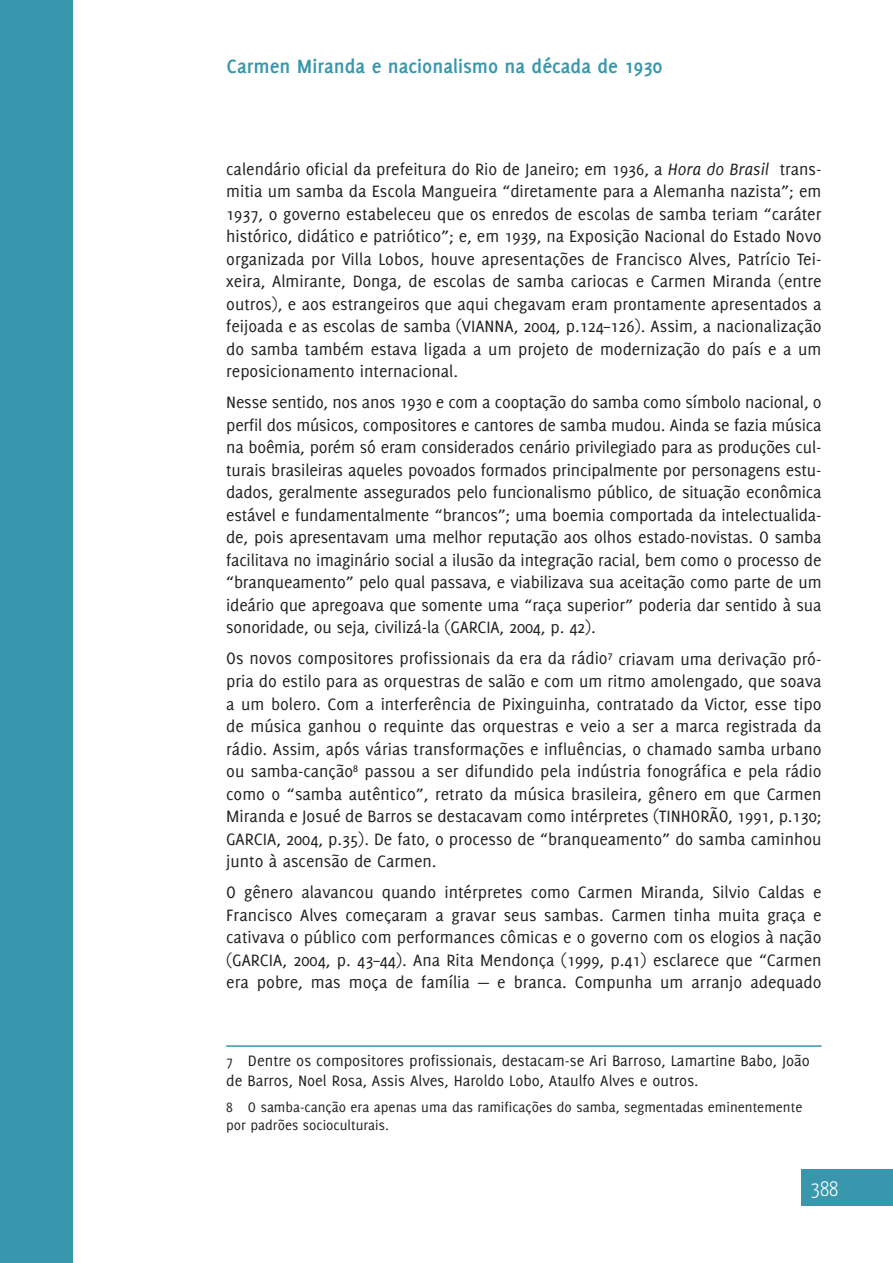
<style>
.page{position:relative;width:893px;height:1263px;background:#fff}
.page>*{position:absolute;margin:0;border:0;box-sizing:border-box;transform-origin:0 0}
.t1{font:700 21px "Delicious";color:#3897ac}
.t2{font:300 21px "Yanone Kaffeesatz";color:#fff}
.t3{font:18px/22.5px "Delicious";color:#231f20;text-align:justify}
.t4{font:16.5px/19.8px "Delicious";color:#231f20}
.t5{font:15px/18px "Delicious";color:#231f20}
.s1{font-style:italic}
.s2{font-size:15px}
</style>
<div class="page">
<div style="left:0;top:0;width:72px;height:1263px;background:#3897ac"></div>
<div style="left:802px;top:1170px;width:91px;height:36px;background:#3897ac"></div>
<hr style="left:226px;top:1045px;width:595px;height:2px;background:#3897ac">
<p class="t1" style="left:227px;top:54px;width:437px">Carmen Miranda e nacionalismo na década de 1930</p>
<p class="t3" style="left:226px;top:158px;width:597px">calendário oficial da prefeitura do Rio de Janeiro; em 1936, a <span class="s1">Hora do Brasil</span> trans&shy;mitia um samba da Escola Mangueira “diretamente para a Alemanha nazista”; em 1937, o governo estabeleceu que os enredos de escolas de samba teriam “caráter histórico, didático e patriótico”; e, em 1939, na Exposição Nacional do Estado Novo organizada por Villa Lobos, houve apresentações de Francisco Alves, Patrício Tei&shy;xeira, Almirante, Donga, de escolas de samba cariocas e Carmen Miranda (entre outros), e aos estrangeiros que aqui chegavam eram prontamente apresentados a feijoada e as escolas de samba (VIANNA, 2004, p.124–126). Assim, a nacionalização do samba também estava ligada a um projeto de modernização do país e a um reposicionamento internacional.</p>
<p class="t3" style="left:226px;top:391px;width:597px">Nesse sentido, nos anos 1930 e com a cooptação do samba como símbolo nacional, o perfil dos músicos, compositores e cantores de samba mudou. Ainda se fazia música na boêmia, porém só eram considerados cenário privilegiado para as produções cul&shy;turais brasileiras aqueles povoados formados principalmente por personagens estu&shy;dados, geralmente assegurados pelo funcionalismo público, de situação econômica estável e fundamentalmente “brancos”; uma boemia comportada da intelectualida&shy;de, pois apresentavam uma melhor reputação aos olhos estado-novistas. O samba facilitava no imaginário social a ilusão da integração racial, bem como o processo de “branqueamento” pelo qual passava, e viabilizava sua aceitação como parte de um ideário que apregoava que somente uma “raça superior” poderia dar sentido à sua sonoridade, ou seja, civilizá-la (GARCIA, 2004, p. 42).</p>
<p class="t3" style="left:226px;top:647px;width:597px">Os novos compositores profissionais da era da rádio<sup>7</sup> criavam uma derivação pró&shy;pria do estilo para as orquestras de salão e com um ritmo amolengado, que soava a um bolero. Com a interferência de Pixinguinha, contratado da Victor, esse tipo de música ganhou o requinte das orquestras e veio a ser a marca registrada da rádio. Assim, após várias transformações e influências, o chamado samba urbano ou samba-canção<sup>8</sup> passou a ser difundido pela indústria fonográfica e pela rádio como o “samba autêntico”, retrato da música brasileira, gênero em que Carmen Miranda e Josué de Barros se destacavam como intérpretes (TINHORÃO, 1991, p.130; GARCIA, 2004, p.35). De fato, o processo de “branqueamento” do samba caminhou junto à ascensão de Carmen.</p>
<p class="t3" style="left:226px;top:881px;width:597px">O gênero alavancou quando intérpretes como Carmen Miranda, Silvio Caldas e Francisco Alves começaram a gravar seus sambas. Carmen tinha muita graça e cativava o público com performances cômicas e o governo com os elogios à nação (GARCIA, 2004, p. 43–44). Ana Rita Mendonça (1999, p.41) esclarece que “Carmen era pobre, mas moça de família — e branca. Compunha um arranjo adequado</p>
<p class="t4" style="left:226px;top:1050px;width:585px"><span class="s2">7</span> Dentre os compositores profissionais, destacam-se Ari Barroso, Lamartine Babo, João de Barros, Noel Rosa, Assis Alves, Haroldo Lobo, Ataulfo Alves e outros.</p>
<p class="t5" style="left:226px;top:1098px;width:578px">8 O samba-canção era apenas uma das ramificações do samba, segmentadas eminentemente por padrões socioculturais.</p>
<p class="t2" style="left:811px;top:1176px;width:29px">388</p>
</div>
